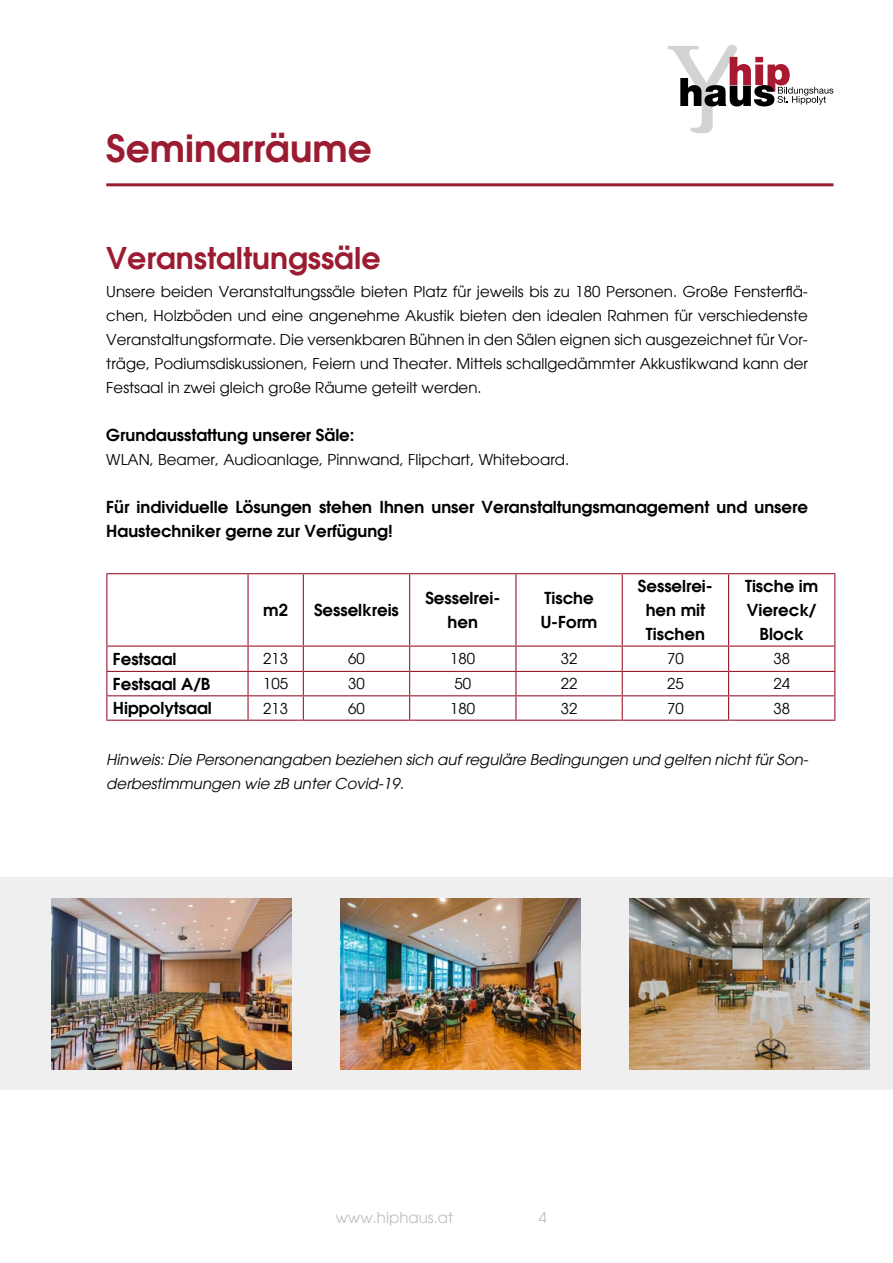
<style>
.page{position:relative;width:893px;height:1263px;background:#fff}
.page>*{position:absolute;margin:0;border:0;box-sizing:border-box;transform-origin:0 0}
.Überschrift_25_mit_U{font:600 37.5px "Avant Garde";color:#9b1b31}
.Überschrift_rot_20_p{font:600 30px "Avant Garde";color:#9b1b31}
.Fließtext{font:600 16.5px/24px "Avant Garde";color:#000;text-align:center}
.Fließtext-2{font:15px/24px "Avant Garde";color:#000;text-align:justify}
.Fließtext-3{font:italic 15px/24px "Avant Garde";color:#000}
.t1{font:15px "Avant Garde";color:#bec0c2}
</style>
<div class="page">
<svg style="left:668px;top:45px;width:165px;height:88px"></svg>
<div style="left:0;top:877px;width:893px;height:213px;background:#efeff0"></div>
<hr style="left:106px;top:183px;width:727px;height:3px;background:#9b1b31">
<hr style="left:106px;top:573px;width:142px;height:1px;background:#9b1b31">
<hr style="left:106px;top:574px;width:1px;height:71px;background:#9b1b31">
<hr style="left:248px;top:573px;width:55px;height:1px;background:#9b1b31">
<hr style="left:247px;top:574px;width:2px;height:71px;background:#9b1b31">
<hr style="left:303px;top:573px;width:107px;height:1px;background:#9b1b31">
<hr style="left:303px;top:574px;width:1px;height:71px;background:#9b1b31">
<hr style="left:410px;top:573px;width:106px;height:1px;background:#9b1b31">
<hr style="left:409px;top:574px;width:1px;height:71px;background:#9b1b31">
<hr style="left:516px;top:573px;width:106px;height:1px;background:#9b1b31">
<hr style="left:515px;top:574px;width:1px;height:71px;background:#9b1b31">
<hr style="left:622px;top:573px;width:107px;height:1px;background:#9b1b31">
<hr style="left:622px;top:574px;width:1px;height:71px;background:#9b1b31">
<hr style="left:729px;top:573px;width:106px;height:1px;background:#9b1b31">
<hr style="left:728px;top:574px;width:1px;height:71px;background:#9b1b31">
<hr style="left:834px;top:574px;width:1px;height:71px;background:#9b1b31">
<hr style="left:106px;top:645px;width:142px;height:2px;background:#9b1b31">
<hr style="left:248px;top:645px;width:55px;height:2px;background:#9b1b31">
<hr style="left:247px;top:647px;width:2px;height:24px;background:#9b1b31">
<hr style="left:303px;top:645px;width:107px;height:2px;background:#9b1b31">
<hr style="left:410px;top:645px;width:106px;height:2px;background:#9b1b31">
<hr style="left:516px;top:645px;width:106px;height:2px;background:#9b1b31">
<hr style="left:622px;top:645px;width:107px;height:2px;background:#9b1b31">
<hr style="left:729px;top:645px;width:106px;height:2px;background:#9b1b31">
<hr style="left:106px;top:671px;width:142px;height:1px;background:#9b1b31">
<hr style="left:248px;top:671px;width:55px;height:1px;background:#9b1b31">
<hr style="left:247px;top:672px;width:2px;height:23px;background:#9b1b31">
<hr style="left:303px;top:671px;width:107px;height:1px;background:#9b1b31">
<hr style="left:410px;top:671px;width:106px;height:1px;background:#9b1b31">
<hr style="left:516px;top:671px;width:106px;height:1px;background:#9b1b31">
<hr style="left:622px;top:671px;width:107px;height:1px;background:#9b1b31">
<hr style="left:729px;top:671px;width:106px;height:1px;background:#9b1b31">
<hr style="left:106px;top:695px;width:142px;height:1px;background:#9b1b31">
<hr style="left:248px;top:695px;width:55px;height:1px;background:#9b1b31">
<hr style="left:247px;top:696px;width:2px;height:24px;background:#9b1b31">
<hr style="left:303px;top:695px;width:107px;height:1px;background:#9b1b31">
<svg style="left:303px;top:647px;width:1px;height:73px"></svg>
<hr style="left:410px;top:695px;width:106px;height:1px;background:#9b1b31">
<svg style="left:409px;top:647px;width:1px;height:73px"></svg>
<hr style="left:516px;top:695px;width:106px;height:1px;background:#9b1b31">
<hr style="left:622px;top:695px;width:107px;height:1px;background:#9b1b31">
<hr style="left:729px;top:695px;width:106px;height:1px;background:#9b1b31">
<hr style="left:106px;top:720px;width:142px;height:1px;background:#9b1b31">
<hr style="left:248px;top:720px;width:55px;height:1px;background:#9b1b31">
<hr style="left:303px;top:720px;width:107px;height:1px;background:#9b1b31">
<hr style="left:410px;top:720px;width:106px;height:1px;background:#9b1b31">
<hr style="left:516px;top:720px;width:106px;height:1px;background:#9b1b31">
<hr style="left:622px;top:720px;width:107px;height:1px;background:#9b1b31">
<hr style="left:729px;top:720px;width:106px;height:1px;background:#9b1b31">
<svg style="left:106px;top:647px;width:1px;height:73px"></svg>
<svg style="left:515px;top:647px;width:1px;height:73px"></svg>
<svg style="left:622px;top:647px;width:1px;height:73px"></svg>
<svg style="left:728px;top:647px;width:1px;height:73px"></svg>
<svg style="left:834px;top:647px;width:1px;height:73px"></svg>
<img style="left:51px;top:898px;width:240px;height:171px">
<img style="left:340px;top:898px;width:240px;height:171px">
<img style="left:629px;top:898px;width:240px;height:171px">
<p class="Überschrift_25_mit_U" style="left:106px;top:123px;width:267px">Seminarräume</p>
<p class="Überschrift_rot_20_p" style="left:106px;top:238px;width:276px">Veranstaltungssäle</p>
<p class="Fließtext-2" style="left:106px;top:280px;width:703px">Unsere beiden Veranstaltungssäle bieten Platz für jeweils bis zu 180 Personen. Große Fensterflä&shy;chen, Holzböden und eine angenehme Akustik bieten den idealen Rahmen für verschiedenste Veranstaltungsformate. Die versenkbaren Bühnen in den Sälen eignen sich ausgezeichnet für Vor&shy;träge, Podiumsdiskussionen, Feiern und Theater. Mittels schallgedämmter Akkustikwand kann der Festsaal in zwei gleich große Räume geteilt werden.</p>
<p class="Fließtext" style="left:106px;top:423px;width:250px">Grundausstattung unserer Säle:</p>
<p class="Fließtext-2" style="left:106px;top:448px;width:464px">WLAN, Beamer, Audioanlage, Pinnwand, Flipchart, Whiteboard.</p>
<p class="Fließtext" style="left:106px;top:495px;width:703px;text-align:left">Für individuelle Lösungen stehen Ihnen unser Veranstaltungsmanagement und unsere<br>Haustechniker gerne zur Verfügung!</p>
<p class="Fließtext" style="left:263px;top:598px;width:26px">m2</p>
<p class="Fließtext" style="left:314px;top:598px;width:86px">Sesselkreis</p>
<p class="Fließtext" style="left:425px;top:586px;width:76px">Sesselrei&shy;hen</p>
<p class="Fließtext" style="left:541px;top:586px;width:58px;text-align:left">Tische<br>U-Form</p>
<p class="Fließtext" style="left:638px;top:574px;width:76px">Sesselrei&shy;hen mit<br>Tischen</p>
<p class="Fließtext" style="left:745px;top:574px;width:75px">Tische im<br>Viereck/<br>Block</p>
<p class="Fließtext" style="left:113px;top:647px;width:65px">Festsaal</p>
<p class="Fließtext-2" style="left:263px;top:647px;width:26px">213</p>
<p class="Fließtext-2" style="left:348px;top:647px;width:18px">60</p>
<p class="Fließtext-2" style="left:450px;top:647px;width:26px">180</p>
<p class="Fließtext-2" style="left:561px;top:647px;width:18px">32</p>
<p class="Fließtext-2" style="left:667px;top:647px;width:18px">70</p>
<p class="Fließtext-2" style="left:773px;top:647px;width:18px">38</p>
<p class="Fließtext" style="left:113px;top:672px;width:99px">Festsaal A/B</p>
<p class="Fließtext-2" style="left:263px;top:672px;width:26px">105</p>
<p class="Fließtext-2" style="left:348px;top:672px;width:18px">30</p>
<p class="Fließtext-2" style="left:454px;top:672px;width:18px">50</p>
<p class="Fließtext-2" style="left:561px;top:672px;width:18px">22</p>
<p class="Fließtext-2" style="left:667px;top:672px;width:18px">25</p>
<p class="Fließtext-2" style="left:773px;top:672px;width:18px">24</p>
<p class="Fließtext" style="left:113px;top:696px;width:100px">Hippolytsaal</p>
<p class="Fließtext-2" style="left:263px;top:696px;width:26px">213</p>
<p class="Fließtext-2" style="left:348px;top:696px;width:18px">60</p>
<p class="Fließtext-2" style="left:450px;top:696px;width:26px">180</p>
<p class="Fließtext-2" style="left:561px;top:696px;width:18px">32</p>
<p class="Fließtext-2" style="left:667px;top:696px;width:18px">70</p>
<p class="Fließtext-2" style="left:773px;top:696px;width:18px">38</p>
<p class="Fließtext-3" style="left:106px;top:748px;width:704px">Hinweis: Die Personenangaben beziehen sich auf reguläre Bedingungen und gelten nicht für Son&shy;derbestimmungen wie zB unter Covid-19.</p>
<p class="t1" style="left:335px;top:1209px;width:119px">www.hiphaus.at</p>
<p class="t1" style="left:538px;top:1209px;width:10px">4</p>
</div>
